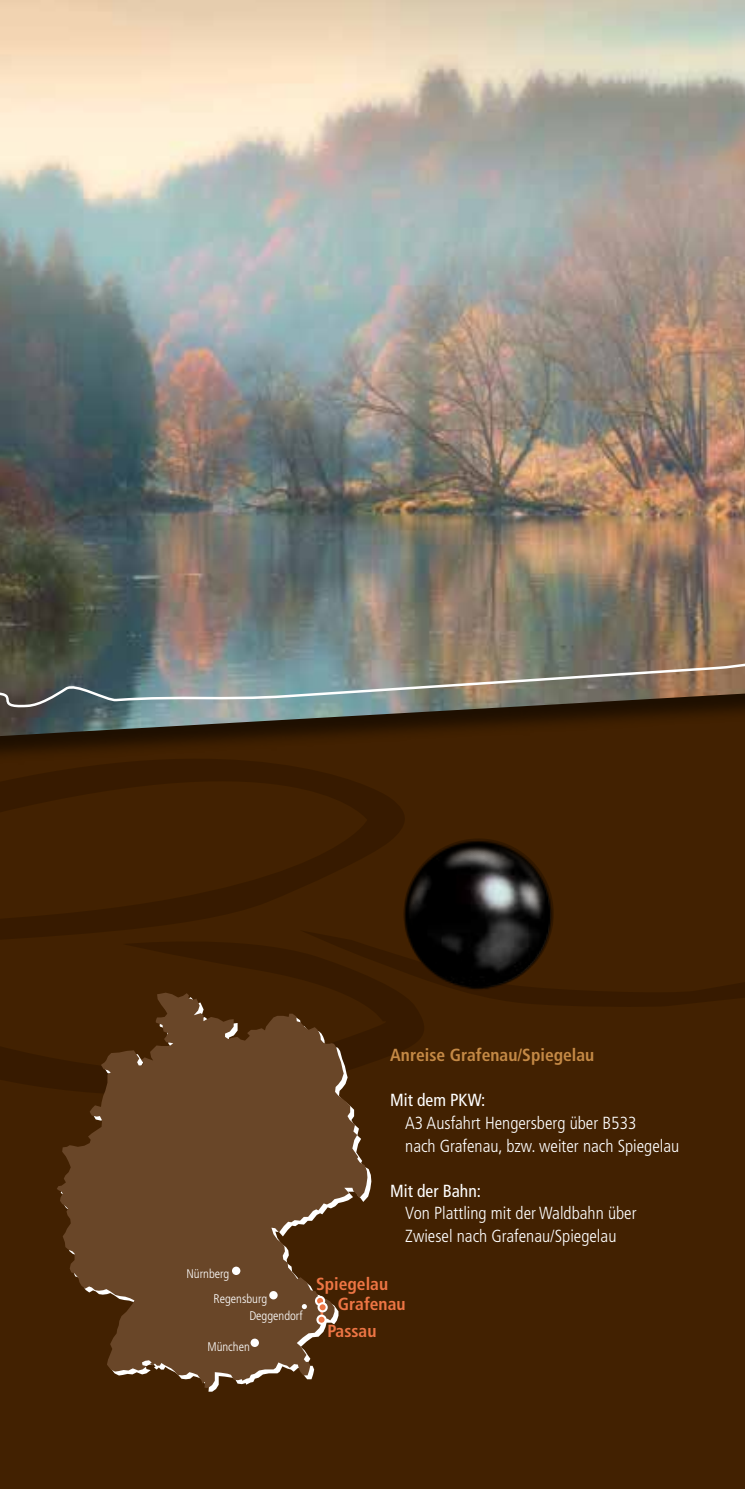
<style>
.page{position:relative;width:745px;height:1489px;background:#fff}
.page>*{position:absolute;margin:0;border:0;box-sizing:border-box;transform-origin:0 0}
.t1{font:300 condensed 17.5px/22.5px "Frutiger";color:#fff}
.t2{font:700 condensed 17.5px "Frutiger";color:#c48945}
.t3{font:700 condensed 17.5px "Frutiger";color:#ee7544}
.t4{font:condensed 17.5px "Frutiger";color:#fff}
.t5{font:300 condensed 12.5px/24.8px "Frutiger";color:#fff}
</style>
<div class="page">
<div style="left:0;top:661px;width:744px;height:827px;background:#422101"></div>
<svg style="left:0;top:765px;width:424px;height:324px"></svg>
<svg style="left:299px;top:930px;width:445px;height:77px"></svg>
<div style="left:0;top:0;width:744px;height:765px;background:#000;opacity:.55"></div>
<img style="left:0;top:0;width:744px;height:736px">
<img style="left:0;top:660px;width:744px;height:48px">
<svg style="left:204px;top:996px;width:167px;height:395px"></svg>
<svg style="left:57px;top:992px;width:310px;height:395px;fill:#694628"></svg>
<div style="left:232px;top:1266px;width:8px;height:8px;background:#fff;border-radius:50%"></div>
<div style="left:250px;top:1338px;width:9px;height:8px;background:#fff;border-radius:50%"></div>
<svg style="left:269px;top:1290px;width:8px;height:9px"></svg>
<svg style="left:301px;top:1303px;width:6px;height:5px"></svg>
<svg style="left:316px;top:1298px;width:10px;height:24px"></svg>
<div style="left:317px;top:1315px;width:8px;height:8px;background:#ee7544;border-radius:50%"></div>
<div style="left:316px;top:1314px;width:10px;height:10px;border:2px solid #fff;border-radius:50%"></div>
<div style="left:316px;top:1296px;width:8px;height:8px;background:#ee7544;border-radius:50%"></div>
<div style="left:315px;top:1295px;width:10px;height:10px;border:2px solid #fff;border-radius:50%"></div>
<div style="left:318px;top:1303px;width:8px;height:8px;background:#ee7544;border-radius:50%"></div>
<div style="left:317px;top:1302px;width:10px;height:10px;border:2px solid #fff;border-radius:50%"></div>
<img style="left:372px;top:821px;width:207px;height:198px">
<p class="t5" style="left:213px;top:1261px;width:55px;text-indent:-27px">Nürnberg<br>Regensburg</p>
<p class="t5" style="left:249px;top:1302px;width:55px">Deggendorf</p>
<p class="t5" style="left:207px;top:1334px;width:44px">München</p>
<p class="t2" style="left:390px;top:1045px;width:205px">Anreise Grafenau/Spiegelau</p>
<p class="t4" style="left:390px;top:1090px;width:96px">Mit dem PKW:</p>
<p class="t1" style="left:405px;top:1111px;width:275px">A3 Ausfahrt Hengersberg über B533<br>nach Grafenau, bzw. weiter nach Spiegelau</p>
<p class="t4" style="left:390px;top:1180px;width:92px">Mit der Bahn:</p>
<p class="t1" style="left:405px;top:1201px;width:233px">Von Plattling mit der Waldbahn über<br>Zwiesel nach Grafenau/Spiegelau</p>
<p class="t3" style="left:316px;top:1274px;width:73px">Spiegelau</p>
<p class="t3" style="left:327px;top:1321px;width:50px">Passau</p>
<p class="t3" style="left:337px;top:1294px;width:69px">Grafenau</p>
</div>
